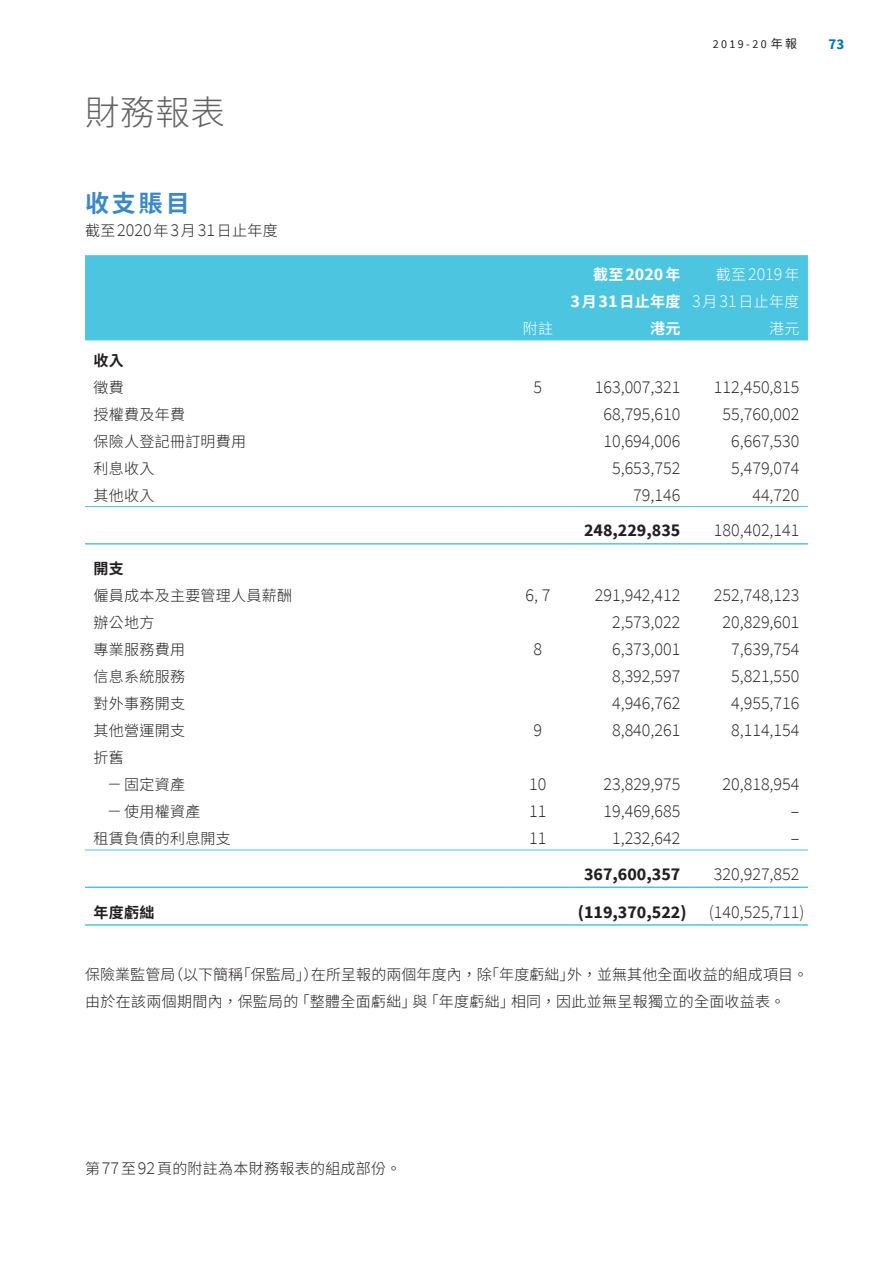
<style>
.page{position:relative;width:893px;height:1263px;background:#fff}
.page>*{position:absolute;margin:0;border:0;box-sizing:border-box;transform-origin:0 0}
.t1{font:300 34.5px "Noto Sans CJ Ktc";color:#636366}
.t2{font:700 24px "Noto Sans CJ Ktc";color:#3b88c8}
.t3{font:300 18px "Source Sans Pro";color:#231f20}
.t4{font:700 18px "Source Sans Pro";color:#231f20}
.t5{font:700 18px "Source Sans Pro";color:#fff}
.t6{font:300 18px "Source Sans Pro";color:#fff}
.t7{font:300 15px/27px "Noto Sans CJ Ktc";letter-spacing:.02em;color:#231f20}
.t8{font:300 15px "Noto Sans CJ Ktc";letter-spacing:.02em;color:#fff}
.t9{font:700 15px "Noto Sans CJ Ktc";letter-spacing:.02em;color:#fff}
.t10{font:700 15px "Noto Sans CJ Ktc";letter-spacing:.02em;color:#231f20}
.t11{font:700 15px "Source Sans Pro";color:#0072bc}
.t12{font:12px "Source Sans Pro";letter-spacing:.2em;color:#231f20}
.s1{font-family:"Source Sans Pro";font-size:18px}
.s2{font-family:"Noto Sans CJ Ktc"}
.s3{font-family:"Noto Sans CJ Ktc";font-size:15px}
.s4{font-family:"Source Sans Pro"}
.s5{font-weight:300}
</style>
<div class="page">
<div style="left:85px;top:255px;width:723px;height:85px;background:#4cc6e0"></div>
<hr style="left:85px;top:506px;width:421px;height:1px;background:#4cc6e0">
<hr style="left:506px;top:506px;width:64px;height:1px;background:#4cc6e0">
<hr style="left:570px;top:506px;width:119px;height:1px;background:#4cc6e0">
<hr style="left:689px;top:506px;width:119px;height:1px;background:#4cc6e0">
<hr style="left:85px;top:543px;width:421px;height:2px;background:#4cc6e0">
<hr style="left:506px;top:543px;width:64px;height:2px;background:#4cc6e0">
<hr style="left:570px;top:543px;width:119px;height:2px;background:#4cc6e0">
<hr style="left:689px;top:543px;width:119px;height:2px;background:#4cc6e0">
<hr style="left:85px;top:850px;width:421px;height:1px;background:#4cc6e0">
<hr style="left:506px;top:850px;width:64px;height:1px;background:#4cc6e0">
<hr style="left:570px;top:850px;width:119px;height:1px;background:#4cc6e0">
<hr style="left:689px;top:850px;width:119px;height:1px;background:#4cc6e0">
<hr style="left:85px;top:886px;width:421px;height:2px;background:#4cc6e0">
<hr style="left:506px;top:886px;width:64px;height:2px;background:#4cc6e0">
<hr style="left:570px;top:886px;width:119px;height:2px;background:#4cc6e0">
<hr style="left:689px;top:886px;width:119px;height:2px;background:#4cc6e0">
<hr style="left:85px;top:924px;width:421px;height:2px;background:#4cc6e0">
<hr style="left:506px;top:924px;width:64px;height:2px;background:#4cc6e0">
<hr style="left:570px;top:924px;width:119px;height:2px;background:#4cc6e0">
<hr style="left:689px;top:924px;width:119px;height:2px;background:#4cc6e0">
<h1 class="t1" style="left:85px;top:93px;width:142px">財務報表</h1>
<h2 class="t2" style="left:85px;top:190px;width:106px">收支賬目</h2>
<p class="t7" style="left:85px;top:218px;width:194px">截至<span class="s1">2020</span>年<span class="s1">3</span>月<span class="s1">31</span>日止年度</p>
<p class="t12" style="left:713px;top:37px;width:86px">2019-20 <span class="s2">年報</span></p>
<p class="t5" style="left:593px;top:263px;width:89px"><span class="s3">截至</span>2020<span class="s3">年</span></p>
<p class="t9" style="left:570px;top:293px;width:112px"><span class="s1">3</span>月<span class="s1">31</span>日止年度</p>
<p class="t6" style="left:716px;top:263px;width:85px"><span class="s3">截至</span>2019<span class="s3">年</span></p>
<p class="t8" style="left:692px;top:293px;width:109px"><span class="s1">3</span>月<span class="s1">31</span>日止年度</p>
<p class="t8" style="left:523px;top:320px;width:32px">附註</p>
<p class="t9" style="left:650px;top:320px;width:32px">港元</p>
<p class="t8" style="left:769px;top:320px;width:32px">港元</p>
<p class="t10" style="left:94px;top:352px;width:32px">收入</p>
<p class="t7" style="left:94px;top:374px;width:32px">徵費</p>
<p class="t3" style="left:534px;top:376px;width:10px">5</p>
<p class="t3" style="left:595px;top:376px;width:87px">163,007,321</p>
<p class="t3" style="left:714px;top:376px;width:87px">112,450,815</p>
<p class="t7" style="left:94px;top:401px;width:93px">授權費及年費</p>
<p class="t3" style="left:603px;top:403px;width:78px">68,795,610</p>
<p class="t3" style="left:723px;top:403px;width:78px">55,760,002</p>
<p class="t7" style="left:94px;top:428px;width:154px">保險人登記冊訂明費用</p>
<p class="t3" style="left:603px;top:430px;width:78px">10,694,006</p>
<p class="t3" style="left:731px;top:430px;width:70px">6,667,530</p>
<p class="t7" style="left:94px;top:455px;width:62px">利息收入</p>
<p class="t3" style="left:612px;top:457px;width:70px">5,653,752</p>
<p class="t3" style="left:731px;top:457px;width:70px">5,479,074</p>
<p class="t7" style="left:94px;top:482px;width:62px">其他收入</p>
<p class="t3" style="left:633px;top:484px;width:49px">79,146</p>
<p class="t3" style="left:752px;top:484px;width:49px">44,720</p>
<p class="t4" style="left:584px;top:519px;width:98px">248,229,835</p>
<p class="t3" style="left:714px;top:519px;width:87px">180,402,141</p>
<p class="t10" style="left:94px;top:560px;width:32px">開支</p>
<p class="t7" style="left:94px;top:582px;width:200px">僱員成本及主要管理人員薪酬</p>
<p class="t3" style="left:525px;top:584px;width:26px">6,7</p>
<p class="t3" style="left:595px;top:584px;width:87px">291,942,412</p>
<p class="t3" style="left:714px;top:584px;width:87px">252,748,123</p>
<p class="t7" style="left:94px;top:609px;width:62px">辦公地方</p>
<p class="t3" style="left:612px;top:611px;width:70px">2,573,022</p>
<p class="t3" style="left:723px;top:611px;width:78px">20,829,601</p>
<p class="t7" style="left:94px;top:636px;width:93px">專業服務費用</p>
<p class="t3" style="left:534px;top:638px;width:10px">8</p>
<p class="t3" style="left:612px;top:638px;width:70px">6,373,001</p>
<p class="t3" style="left:731px;top:638px;width:70px">7,639,754</p>
<p class="t7" style="left:94px;top:663px;width:93px">信息系統服務</p>
<p class="t3" style="left:612px;top:665px;width:70px">8,392,597</p>
<p class="t3" style="left:731px;top:665px;width:70px">5,821,550</p>
<p class="t7" style="left:94px;top:690px;width:93px">對外事務開支</p>
<p class="t3" style="left:612px;top:692px;width:70px">4,946,762</p>
<p class="t3" style="left:731px;top:692px;width:70px">4,955,716</p>
<p class="t7" style="left:94px;top:717px;width:93px">其他營運開支</p>
<p class="t3" style="left:534px;top:719px;width:10px">9</p>
<p class="t3" style="left:612px;top:719px;width:70px">8,840,261</p>
<p class="t3" style="left:731px;top:719px;width:70px">8,114,154</p>
<p class="t7" style="left:94px;top:744px;width:32px">折舊</p>
<p class="t7" style="left:109px;top:771px;width:78px"><span class="s4">—</span> 固定資產</p>
<p class="t3" style="left:529px;top:773px;width:19px">10</p>
<p class="t3" style="left:603px;top:773px;width:78px">23,829,975</p>
<p class="t3" style="left:723px;top:773px;width:78px">20,818,954</p>
<p class="t7" style="left:109px;top:798px;width:93px"><span class="s4">—</span> 使用權資產</p>
<p class="t3" style="left:529px;top:800px;width:19px">11</p>
<p class="t3" style="left:603px;top:800px;width:78px">19,469,685</p>
<p class="t3" style="left:791px;top:800px;width:10px">–</p>
<p class="t7" style="left:94px;top:825px;width:139px">租賃負債的利息開支</p>
<p class="t3" style="left:529px;top:827px;width:19px">11</p>
<p class="t3" style="left:612px;top:827px;width:70px">1,232,642</p>
<p class="t3" style="left:791px;top:827px;width:10px">–</p>
<p class="t4" style="left:584px;top:862px;width:98px">367,600,357</p>
<p class="t3" style="left:714px;top:863px;width:87px">320,927,852</p>
<p class="t10" style="left:94px;top:903px;width:62px">年度虧絀</p>
<p class="t4" style="left:578px;top:900px;width:228px">(119,370,522) <span class="s5">(140,525,711)</span></p>
<p class="t7" style="left:85px;top:962px;width:725px">保險業監管局（以下簡稱「保監局」）在所呈報的兩個年度內，除「年度虧絀」外，並無其他全面收益的組成項目。由於在該兩個期間內，保監局的「整體全面虧絀」與「年度虧絀」相同，因此並無呈報獨立的全面收益表。</p>
<p class="t11" style="left:828px;top:35px;width:17px">73</p>
<p class="t7" style="left:85px;top:1155px;width:317px">第<span class="s1">77</span>至<span class="s1">92</span>頁的附註為本財務報表的組成部份。</p>
</div>
